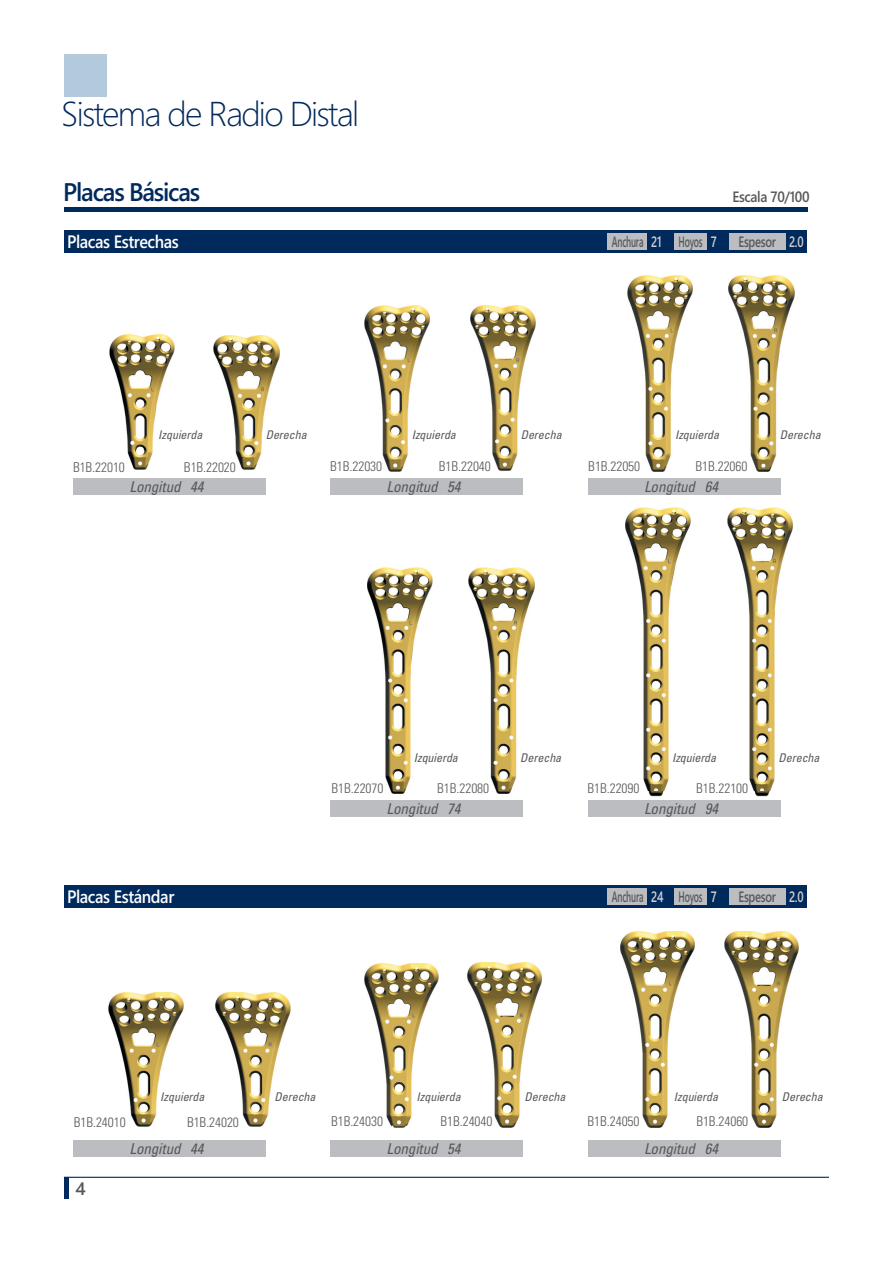
<style>
.page{position:relative;width:893px;height:1263px;background:#fff}
.page>*{position:absolute;margin:0;border:0;box-sizing:border-box;transform-origin:0 0}
.t1{font:300 34.5px "Segoe UI";letter-spacing:-.05em;color:#00295c}
.t2{font:600 25.5px "Segoe UI";letter-spacing:-.05em;color:#00295c;scale:.95 1}
.t3{font:600 18px "Segoe UI";letter-spacing:-.025em;color:#fff;scale:.9 1}
.t4{font:600 18px "Segoe UI";color:#57585a}
.t5{font:15px "Univeconobl";letter-spacing:-.005em;color:#57585a}
.t6{font:600 15px "Segoe UI";letter-spacing:-.025em;color:#57585a;scale:.58 1}
.t7{font:600 15px "Segoe UI";letter-spacing:-.025em;color:#57585a;scale:.75 1}
.t8{font:600 15px "Segoe UI";letter-spacing:-.025em;color:#57585a;scale:.9 1}
.t9{font:600 15px "Segoe UI";color:#d1d2d4;scale:.75 1}
.t10{font:13.5px "Univeconlig";letter-spacing:-.005em;color:#57585a}
.t11{font:12px "Univeconobl";letter-spacing:-.005em;color:#57585a}
.t12{font:5.25px "Yoon Gothic B KS Cpc EUC H";color:#6c6d70}
.s1{color:#d1d2d4}
</style>
<div class="page">
<hr style="left:64px;top:1177px;width:765px;height:1px;background:#00295c">
<div style="left:64px;top:1177px;width:5px;height:22px;background:#00295c"></div>
<hr style="left:64px;top:208px;width:743px;height:4px;background:#00295c">
<div style="left:64px;top:230px;width:743px;height:23px;background:#00295c"></div>
<div style="left:64px;top:54px;width:43px;height:43px;background:#b3cadd"></div>
<img style="left:625px;top:508px;width:65px;height:288px">
<img style="left:727px;top:508px;width:65px;height:288px">
<img style="left:368px;top:567px;width:65px;height:227px">
<img style="left:469px;top:567px;width:65px;height:227px">
<img style="left:627px;top:276px;width:66px;height:195px">
<img style="left:729px;top:276px;width:65px;height:195px">
<img style="left:365px;top:306px;width:65px;height:165px">
<img style="left:470px;top:306px;width:65px;height:165px">
<img style="left:109px;top:335px;width:66px;height:134px">
<img style="left:214px;top:335px;width:65px;height:135px">
<svg style="left:668px;top:559px;width:3px;height:4px"></svg>
<svg style="left:773px;top:559px;width:3px;height:4px"></svg>
<svg style="left:514px;top:621px;width:3px;height:4px"></svg>
<svg style="left:516px;top:358px;width:4px;height:4px"></svg>
<svg style="left:151px;top:387px;width:3px;height:4px"></svg>
<svg style="left:261px;top:387px;width:3px;height:4px"></svg>
<svg style="left:774px;top:328px;width:4px;height:4px"></svg>
<div style="left:674px;top:233px;width:33px;height:17px;background:#bcbdc0"></div>
<div style="left:607px;top:233px;width:40px;height:17px;background:#bcbdc0"></div>
<div style="left:729px;top:233px;width:57px;height:17px;background:#bcbdc0"></div>
<div style="left:64px;top:885px;width:743px;height:23px;background:#00295c"></div>
<div style="left:674px;top:889px;width:33px;height:16px;background:#bcbdc0"></div>
<div style="left:607px;top:889px;width:40px;height:16px;background:#bcbdc0"></div>
<div style="left:729px;top:889px;width:57px;height:16px;background:#bcbdc0"></div>
<img style="left:621px;top:932px;width:74px;height:195px">
<img style="left:724px;top:932px;width:75px;height:195px">
<img style="left:364px;top:963px;width:75px;height:164px">
<img style="left:467px;top:962px;width:74px;height:165px">
<img style="left:109px;top:992px;width:74px;height:134px">
<img style="left:216px;top:992px;width:74px;height:134px">
<div style="left:73px;top:479px;width:193px;height:16px;background:#bcbdc0"></div>
<div style="left:330px;top:479px;width:193px;height:16px;background:#bcbdc0"></div>
<div style="left:588px;top:479px;width:192px;height:16px;background:#bcbdc0"></div>
<div style="left:73px;top:1140px;width:193px;height:17px;background:#bcbdc0"></div>
<div style="left:330px;top:1140px;width:193px;height:17px;background:#bcbdc0"></div>
<div style="left:588px;top:1140px;width:192px;height:17px;background:#bcbdc0"></div>
<div style="left:330px;top:801px;width:193px;height:16px;background:#bcbdc0"></div>
<div style="left:588px;top:801px;width:192px;height:16px;background:#bcbdc0"></div>
<p class="t1" style="left:61px;top:86px;width:299px">Sistema de Radio Distal</p>
<p class="t2" style="left:63px;top:171px;width:146px">Placas Básicas</p>
<p class="t3" style="left:67px;top:227px;width:126px">Placas Estrechas</p>
<p class="t8" style="left:732px;top:185px;width:87px">Escala 70/100</p>
<p class="t6" style="left:612px;top:229px;width:183px">Anchura <span class="s1">21</span> Hoyos <span class="s1">7</span></p>
<p class="t7" style="left:738px;top:229px;width:88px">Espesor <span class="s1">2.0</span></p>
<p class="t11" style="left:158px;top:427px;width:46px">Izquierda</p>
<p class="t11" style="left:266px;top:427px;width:42px">Derecha</p>
<p class="t11" style="left:412px;top:427px;width:46px">Izquierda</p>
<p class="t11" style="left:521px;top:427px;width:42px">Derecha</p>
<p class="t11" style="left:675px;top:427px;width:46px">Izquierda</p>
<p class="t11" style="left:780px;top:427px;width:42px">Derecha</p>
<p class="t10" style="left:73px;top:459px;width:53px">B1B.22010</p>
<p class="t10" style="left:184px;top:459px;width:53px">B1B.22020</p>
<p class="t10" style="left:330px;top:458px;width:53px">B1B.22030</p>
<p class="t10" style="left:439px;top:458px;width:53px">B1B.22040</p>
<p class="t10" style="left:588px;top:458px;width:53px">B1B.22050</p>
<p class="t10" style="left:695px;top:458px;width:53px">B1B.22060</p>
<p class="t5" style="left:129px;top:477px;width:76px">Longitud 44</p>
<p class="t5" style="left:386px;top:477px;width:76px">Longitud 54</p>
<p class="t5" style="left:644px;top:477px;width:76px">Longitud 64</p>
<p class="t11" style="left:414px;top:750px;width:46px">Izquierda</p>
<p class="t11" style="left:520px;top:750px;width:42px">Derecha</p>
<p class="t11" style="left:672px;top:750px;width:46px">Izquierda</p>
<p class="t11" style="left:779px;top:750px;width:42px">Derecha</p>
<p class="t10" style="left:332px;top:780px;width:53px">B1B.22070</p>
<p class="t10" style="left:437px;top:780px;width:53px">B1B.22080</p>
<p class="t10" style="left:588px;top:780px;width:53px">B1B.22090</p>
<p class="t10" style="left:696px;top:780px;width:53px">B1B.22100</p>
<p class="t5" style="left:386px;top:799px;width:76px">Longitud 74</p>
<p class="t5" style="left:644px;top:799px;width:76px">Longitud 94</p>
<p class="t3" style="left:67px;top:882px;width:121px">Placas Estándar</p>
<p class="t9" style="left:651px;top:885px;width:18px">24</p>
<p class="t9" style="left:711px;top:885px;width:10px">7</p>
<p class="t9" style="left:789px;top:885px;width:21px">2.0</p>
<p class="t6" style="left:612px;top:884px;width:56px">Anchura</p>
<p class="t6" style="left:679px;top:884px;width:43px">Hoyos</p>
<p class="t7" style="left:738px;top:884px;width:51px">Espesor</p>
<p class="t12" style="left:156px;top:1039px;width:5px">L</p>
<p class="t12" style="left:268px;top:1039px;width:5px">R</p>
<p class="t12" style="left:412px;top:1010px;width:5px">L</p>
<p class="t12" style="left:520px;top:1010px;width:5px">R</p>
<p class="t12" style="left:669px;top:978px;width:5px">L</p>
<p class="t12" style="left:777px;top:978px;width:5px">R</p>
<p class="t11" style="left:160px;top:1089px;width:46px">Izquierda</p>
<p class="t11" style="left:275px;top:1089px;width:42px">Derecha</p>
<p class="t11" style="left:417px;top:1089px;width:46px">Izquierda</p>
<p class="t11" style="left:525px;top:1089px;width:42px">Derecha</p>
<p class="t11" style="left:674px;top:1089px;width:46px">Izquierda</p>
<p class="t11" style="left:782px;top:1089px;width:42px">Derecha</p>
<p class="t10" style="left:74px;top:1114px;width:53px">B1B.24010</p>
<p class="t10" style="left:187px;top:1114px;width:53px">B1B.24020</p>
<p class="t10" style="left:331px;top:1113px;width:53px">B1B.24030</p>
<p class="t10" style="left:441px;top:1113px;width:53px">B1B.24040</p>
<p class="t10" style="left:588px;top:1113px;width:53px">B1B.24050</p>
<p class="t10" style="left:696px;top:1113px;width:53px">B1B.24060</p>
<p class="t4" style="left:76px;top:1174px;width:12px">4</p>
<p class="t5" style="left:129px;top:1139px;width:76px">Longitud 44</p>
<p class="t5" style="left:386px;top:1139px;width:76px">Longitud 54</p>
<p class="t5" style="left:644px;top:1139px;width:76px">Longitud 64</p>
</div>
